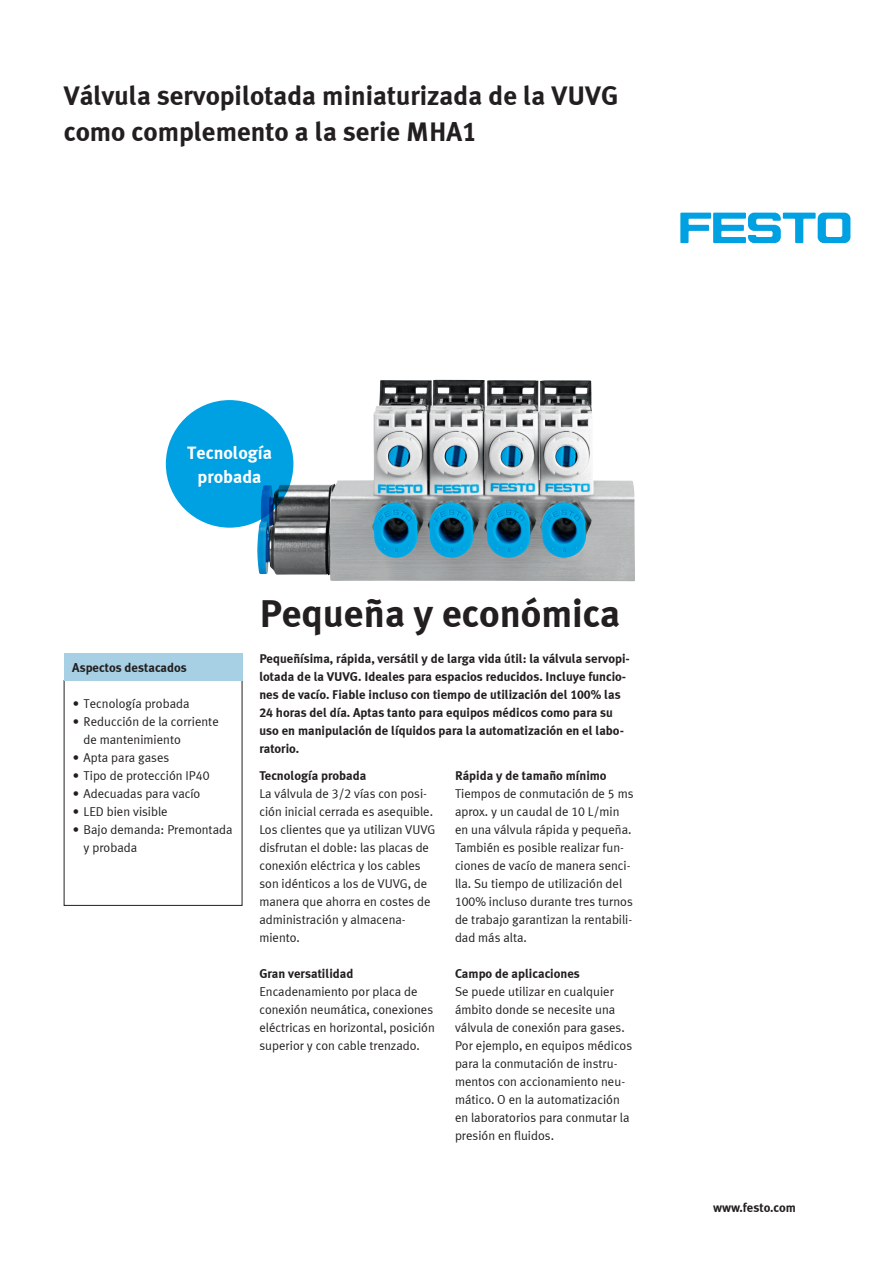
<style>
.page{position:relative;width:893px;height:1263px;background:#fff}
.page>*{position:absolute;margin:0;border:0;box-sizing:border-box;transform-origin:0 0}
.Meta_26pt_bo{font:700 39px "Meta Plus LF";color:#231f20}
.Meta_18pt_bo{font:700 27px/36px "Meta Plus LF";color:#231f20}
.Meta_15pt_bo_white_c{font:700 18px/24px "Meta Plus LF";color:#fff;text-align:center}
.Meta_8_5pt_re{font:12.75px/18px "Meta Plus LF";color:#231f20}
.Meta_8_5pt_bo{font:700 12.75px/18px "Meta Plus LF";color:#231f20}
.Meta_8_5pt_bo_free{font:700 12.75px "Meta Plus LF";color:#231f20}
</style>
<div class="page">
<img style="left:257px;top:380px;width:378px;height:201px">
<svg style="left:680px;top:213px;width:170px;height:30px"></svg>
<div style="left:64px;top:654px;width:178px;height:27px;background:#a7d0e4"></div>
<div style="left:166px;top:400px;width:127px;height:128px;background:#00a1e3;border-radius:50%"></div>
<p class="Meta_18pt_bo" style="left:64px;top:77px;width:556px">Válvula servopilotada miniaturizada de la VUVG como complemento a la serie MHA1</p>
<p class="Meta_15pt_bo_white_c" style="left:187px;top:440px;width:86px">Tecnología probada</p>
<p class="Meta_8_5pt_bo" style="left:72px;top:658px;width:116px">Aspectos destacados</p>
<p class="Meta_8_5pt_re" style="left:73px;top:694px;width:118px">• Tecnología probada</p>
<p class="Meta_8_5pt_re" style="left:84px;top:712px;width:137px;text-indent:-11px">• Reducción de la corriente de mantenimiento</p>
<p class="Meta_8_5pt_re" style="left:73px;top:748px;width:98px">• Apta para gases</p>
<p class="Meta_8_5pt_re" style="left:73px;top:766px;width:138px">• Tipo de protección IP40</p>
<p class="Meta_8_5pt_re" style="left:73px;top:784px;width:129px">• Adecuadas para vacío</p>
<p class="Meta_8_5pt_re" style="left:73px;top:802px;width:96px">• LED bien visible</p>
<p class="Meta_8_5pt_re" style="left:84px;top:820px;width:151px;text-indent:-11px">• Bajo demanda: Premontada y probada</p>
<p class="Meta_26pt_bo" style="left:259px;top:588px;width:362px">Pequeña y económica</p>
<p class="Meta_8_5pt_bo" style="left:259px;top:649px;width:372px">Pequeñísima, rápida, versátil y de larga vida útil: la válvula servopi&shy;lotada de la VUVG. Ideales para espacios reducidos. Incluye funcio&shy;nes de vacío. Fiable incluso con tiempo de utilización del 100% las 24 horas del día. Aptas tanto para equipos médicos como para su uso en manipulación de líquidos para la automatización en el labo&shy;ratorio.</p>
<p class="Meta_8_5pt_bo" style="left:259px;top:766px;width:108px">Tecnología probada</p>
<p class="Meta_8_5pt_re" style="left:259px;top:784px;width:178px">La válvula de 3/2 vías con posi&shy;ción inicial cerrada es asequible.<br>Los clientes que ya utilizan VUVG disfrutan el doble: las placas de conexión eléctrica y los cables son idénticos a los de VUVG, de manera que ahorra en costes de administración y almacena&shy;miento.</p>
<p class="Meta_8_5pt_bo" style="left:259px;top:964px;width:96px">Gran versatilidad</p>
<p class="Meta_8_5pt_re" style="left:259px;top:982px;width:177px">Encadenamiento por placa de conexión neumática, conexiones eléctricas en horizontal, posición superior y con cable trenzado.</p>
<p class="Meta_8_5pt_bo" style="left:455px;top:766px;width:153px">Rápida y de tamaño mínimo</p>
<p class="Meta_8_5pt_re" style="left:455px;top:784px;width:180px">Tiempos de conmutación de 5 ms aprox. y un caudal de 10 L/min en una válvula rápida y pequeña.<br>También es posible realizar fun&shy;ciones de vacío de manera senci&shy;lla. Su tiempo de utilización del<br>100% incluso durante tres turnos de trabajo garantizan la rentabili&shy;dad más alta.</p>
<p class="Meta_8_5pt_bo" style="left:455px;top:964px;width:126px">Campo de aplicaciones</p>
<p class="Meta_8_5pt_re" style="left:455px;top:982px;width:179px">Se puede utilizar en cualquier ámbito donde se necesite una válvula de conexión para gases.<br>Por ejemplo, en equipos médicos para la conmutación de instru&shy;mentos con accionamiento neu&shy;mático. O en la automatización en laboratorios para conmutar la presión en fluidos.</p>
<p class="Meta_8_5pt_bo_free" style="left:713px;top:1200px;width:84px">www.festo.com</p>
</div>
